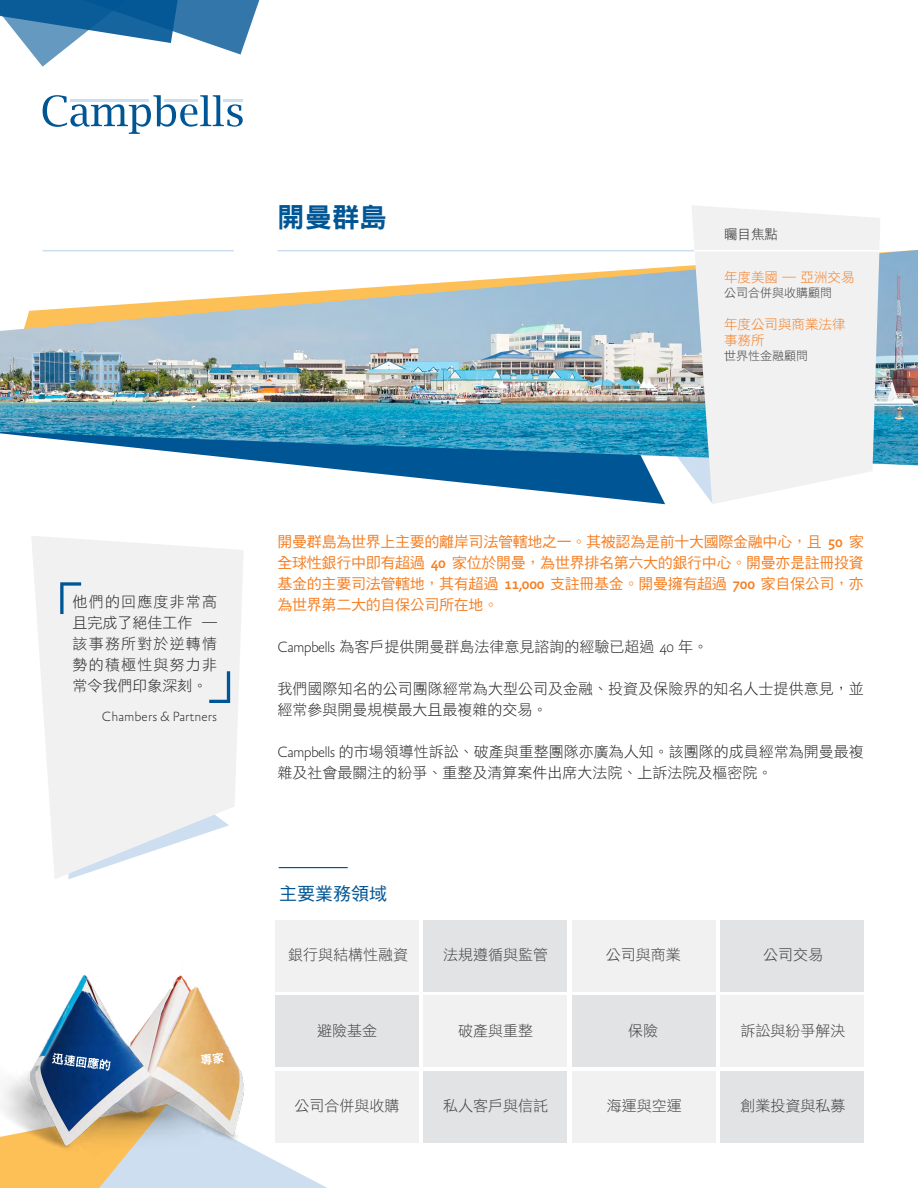
<style>
.page{position:relative;width:918px;height:1188px;background:#fff}
.page>*{position:absolute;margin:0;border:0;box-sizing:border-box;transform-origin:0 0}
.t1{font:67.5px "DF Hei HK W3";color:#005695}
.t2{font:27.3px "DF Hei HK W9";color:#005695}
.t3{font:18px "DF Hei HK W5";color:#005695}
.t4{font:15px/21px "DF Hei HK W3";color:#292829}
.t5{font:15px/21px "DF Hei HK W5";letter-spacing:-.02em;color:#f58025;text-align:justify}
.t6{font:15px "DF Hei HK W3";color:#414042}
.t7{font:13.5px/16.5px "DF Hei HK W3";color:#f58025}
.t8{font:100 13.5px "Absara Sans Pro";color:#292829}
.t9{font:13.5px "DF Hei HK W3";color:#292829}
.t10{font:12px "DF Hei HK W3";color:#414042}
.s1{font-family:"Absara Sans Pro";font-weight:500}
.s2{font-family:"Absara Sans Pro";font-weight:100}
</style>
<div class="page">
<svg style="left:683px;top:465px;width:8px;height:10px"></svg>
<svg style="left:297px;top:465px;width:368px;height:39px"></svg>
<svg style="left:0;top:0;width:260px;height:67px"></svg>
<svg style="left:43px;top:95px;width:200px;height:39px"></svg>
<img style="left:0;top:250px;width:918px;height:215px">
<svg style="left:691px;top:205px;width:189px;height:299px;fill:#f1f1f2"></svg>
<hr style="left:694px;top:250px;width:195px;height:1px;background:#fff">
<svg style="left:0;top:1171px;width:327px;height:17px;background:#ded9c9"></svg>
<div style="left:275px;top:920px;width:144px;height:72px;background:#f1f1f2"></div>
<div style="left:275px;top:1071px;width:144px;height:72px;background:#f1f1f2"></div>
<div style="left:721px;top:995px;width:143px;height:72px;background:#f1f1f2"></div>
<div style="left:424px;top:920px;width:143px;height:72px;background:#e2e3e4"></div>
<div style="left:424px;top:1071px;width:143px;height:72px;background:#e2e3e4"></div>
<div style="left:572px;top:995px;width:144px;height:72px;background:#e2e3e4"></div>
<div style="left:572px;top:920px;width:144px;height:72px;background:#f1f1f2"></div>
<div style="left:572px;top:1071px;width:144px;height:72px;background:#f1f1f2"></div>
<div style="left:424px;top:995px;width:143px;height:72px;background:#f1f1f2"></div>
<div style="left:721px;top:920px;width:143px;height:72px;background:#e2e3e4"></div>
<div style="left:721px;top:1071px;width:143px;height:72px;background:#e2e3e4"></div>
<div style="left:275px;top:995px;width:144px;height:72px;background:#e2e3e4"></div>
<img style="left:0;top:974px;width:295px;height:208px">
<hr style="left:279px;top:867px;width:69px;height:1px;background:#005695">
<svg style="left:31px;top:536px;width:212px;height:343px;fill:#f1f1f2"></svg>
<h2 class="t2" style="left:278px;top:203px;width:111px">開曼群島</h2>
<p class="t9" style="left:724px;top:227px;width:56px">矚目焦點</p>
<p class="t7" style="left:724px;top:269px;width:132px">年度美國 – 亞洲交易</p>
<p class="t10" style="left:724px;top:287px;width:110px">公司合併與收購顧問</p>
<p class="t7" style="left:724px;top:316px;width:123px">年度公司與商業法律事務所</p>
<p class="t10" style="left:724px;top:350px;width:86px">世界性金融顧問</p>
<h1 class="t1" style="left:26px;top:578px;width:69px">「</h1>
<p class="t4" style="left:73px;top:590px;width:146px;text-align:justify">他們的回應度非常高且完成了絕佳工作 –該事務所對於逆轉情勢的積極性與努力非常令我們印象深刻。</p>
<p class="t8" style="left:102px;top:710px;width:117px">Chambers &amp; Partners</p>
<h1 class="t1" style="left:196px;top:635px;width:69px">」</h1>
<p class="t5" style="left:278px;top:531px;width:588px">開曼群島為世界上主要的離岸司法管轄地之一。其被認為是前十大國際金融中心，且 <span class="s1">50</span> 家全球性銀行中即有超過 <span class="s1">40</span> 家位於開曼，為世界排名第六大的銀行中心。開曼亦是註冊投資基金的主要司法管轄地，其有超過 <span class="s1">11,000</span> 支註冊基金。開曼擁有超過 <span class="s1">700</span> 家自保公司，亦為世界第二大的自保公司所在地。</p>
<p class="t4" style="left:278px;top:636px;width:432px"><span class="s2">Campbells</span> 為客戶提供開曼群島法律意見諮詢的經驗已超過 <span class="s2">40</span> 年。</p>
<p class="t4" style="left:278px;top:678px;width:588px">我們國際知名的公司團隊經常為大型公司及金融、投資及保險界的知名人士提供意見，並經常參與開曼規模最大且最複雜的交易。</p>
<p class="t4" style="left:278px;top:741px;width:588px"><span class="s2">Campbells</span> 的市場領導性訴訟、破產與重整團隊亦廣為人知。該團隊的成員經常為開曼最複雜及社會最關注的紛爭、重整及清算案件出席大法院、上訴法院及樞密院。</p>
<p class="t3" style="left:279px;top:884px;width:110px">主要業務領域</p>
<p class="t6" style="left:288px;top:946px;width:121px">銀行與結構性融資</p>
<p class="t6" style="left:443px;top:946px;width:106px">法規遵循與監管</p>
<p class="t6" style="left:606px;top:946px;width:76px">公司與商業</p>
<p class="t6" style="left:763px;top:946px;width:61px">公司交易</p>
<p class="t6" style="left:458px;top:1023px;width:76px">破產與重整</p>
<p class="t6" style="left:628px;top:1022px;width:31px">保險</p>
<p class="t6" style="left:317px;top:1022px;width:61px">避險基金</p>
<p class="t6" style="left:741px;top:1023px;width:106px">訴訟與紛爭解決</p>
<p class="t6" style="left:295px;top:1098px;width:106px">公司合併與收購</p>
<p class="t6" style="left:443px;top:1098px;width:106px">私人客戶與信託</p>
<p class="t6" style="left:607px;top:1098px;width:76px">海運與空運</p>
<p class="t6" style="left:741px;top:1098px;width:106px">創業投資與私募</p>
</div>
